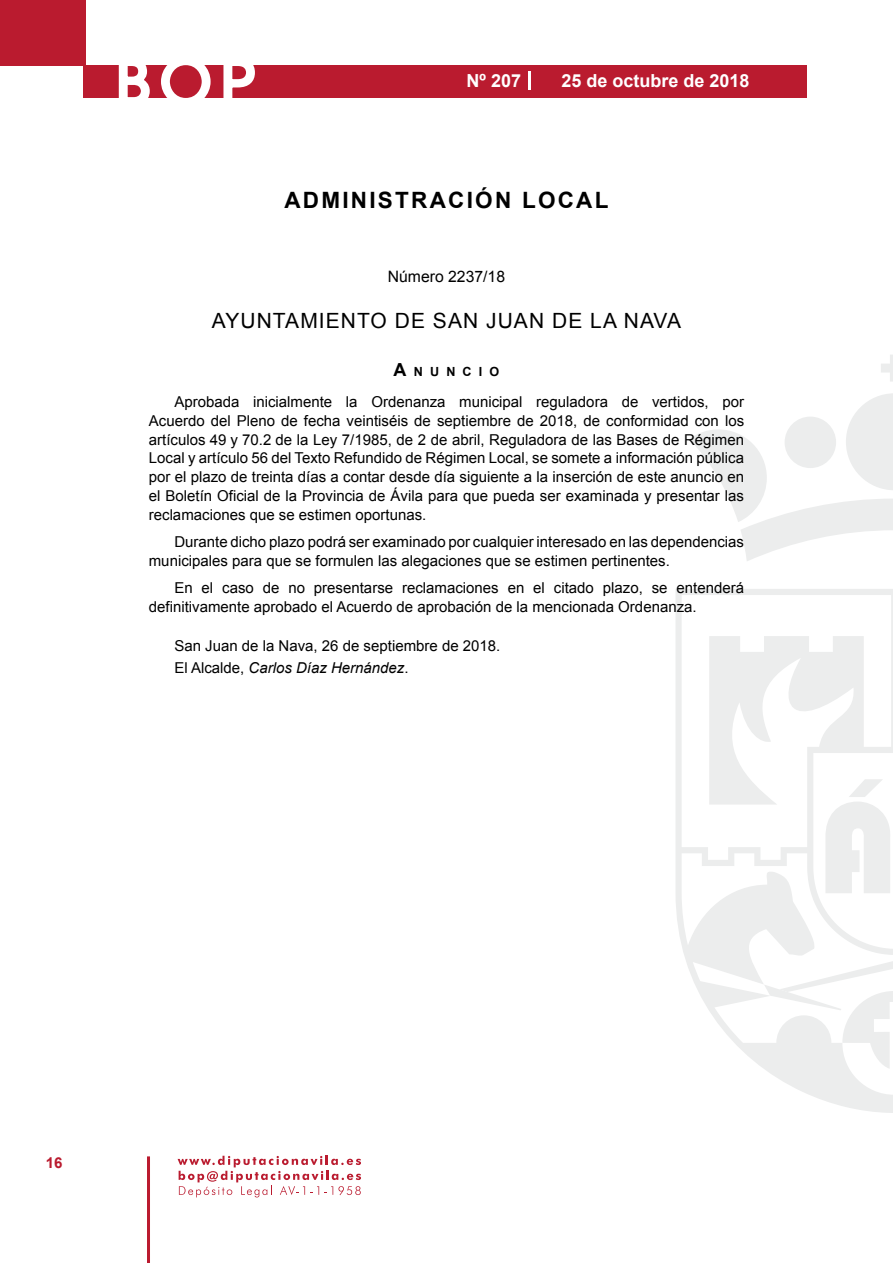
<style>
.page{position:relative;width:893px;height:1263px;background:#fff}
.page>*{position:absolute;margin:0;border:0;box-sizing:border-box;transform-origin:0 0}
.t1{font:500 61.5px "Avant Garde";color:#fff}
.t2{font:700 22.5px "Arial";letter-spacing:.1em;color:#000}
.t3{font:21px "Arial";letter-spacing:.05em;color:#000}
.t4{font:700 18px "Arial";color:#fff}
.t5{font:15.75px "Arial";color:#000}
.t6{font:15px/18.8px "Arial";color:#000}
.t7{font:700 15px "Arial";color:#ba1b2f}
.t8{font:700 12.6px "Arial";letter-spacing:.57em;color:#000}
.s1{font-size:18px}
.s2{font-style:italic}
</style>
<div class="page">
<svg style="left:178px;top:1156px;width:183px;height:41px"></svg>
<hr style="left:147px;top:1156px;width:3px;height:107px;background:#ba1b2f">
<div style="left:0;top:0;width:85px;height:66px;background:#ba1b2f"></div>
<div style="left:84px;top:65px;width:723px;height:33px;background:#ba1b2f"></div>
<svg style="left:118px;top:65px;width:32px;height:33px"></svg>
<svg style="left:161px;top:65px;width:50px;height:33px"></svg>
<svg style="left:223px;top:65px;width:32px;height:33px"></svg>
<svg style="left:529px;top:71px;width:2px;height:19px"></svg>
<svg style="left:881px;top:355px;width:12px;height:27px"></svg>
<svg style="left:690px;top:393px;width:203px;height:168px"></svg>
<svg style="left:676px;top:589px;width:217px;height:524px"></svg>
<svg style="left:764px;top:984px;width:129px;height:86px"></svg>
<svg style="left:825px;top:779px;width:66px;height:114px"></svg>
<h1 class="t1" style="left:115px;top:44px;width:141px">BOP</h1>
<p class="t4" style="left:467px;top:69px;width:56px">Nº 207</p>
<p class="t4" style="left:561px;top:69px;width:190px">25 de octubre de 2018</p>
<h2 class="t2" style="left:284px;top:185px;width:325px">ADMINISTRACIÓN LOCAL</h2>
<p class="t5" style="left:388px;top:266px;width:119px">Número 2237/18</p>
<h3 class="t3" style="left:212px;top:307px;width:471px">AYUNTAMIENTO DE SAN JUAN DE LA NAVA</h3>
<p class="t8" style="left:394px;top:363px;width:107px"><span class="s1">A</span>NUNCIO</p>
<p class="t6" style="left:149px;top:392px;width:597px;text-align:justify;text-indent:26px">Aprobada inicialmente la Ordenanza municipal reguladora de vertidos, por Acuerdo del Pleno de fecha veintiséis de septiembre de 2018, de conformidad con los artículos 49 y 70.2 de la Ley 7/1985, de 2 de abril, Reguladora de las Bases de Régimen Local y artículo 56 del Texto Refundido de Régimen Local, se somete a información pública por el plazo de treinta días a contar desde día siguiente a la inserción de este anuncio en el Boletín Oficial de la Provincia de Ávila para que pueda ser examinada y presentar las reclamaciones que se estimen oportunas.</p>
<p class="t6" style="left:149px;top:532px;width:597px;text-indent:26px">Durante dicho plazo podrá ser examinado por cualquier interesado en las dependencias municipales para que se formulen las alegaciones que se estimen pertinentes.</p>
<p class="t6" style="left:149px;top:578px;width:597px;text-indent:26px">En el caso de no presentarse reclamaciones en el citado plazo, se entenderá definitivamente aprobado el Acuerdo de aprobación de la mencionada Ordenanza.</p>
<p class="t6" style="left:174px;top:635px;width:328px;line-height:22.2px">San Juan de la Nava, 26 de septiembre de 2018.<br>El Alcalde, <span class="s2">Carlos Díaz Hernández</span>.</p>
<p class="t7" style="left:46px;top:1153px;width:18px">16</p>
</div>
